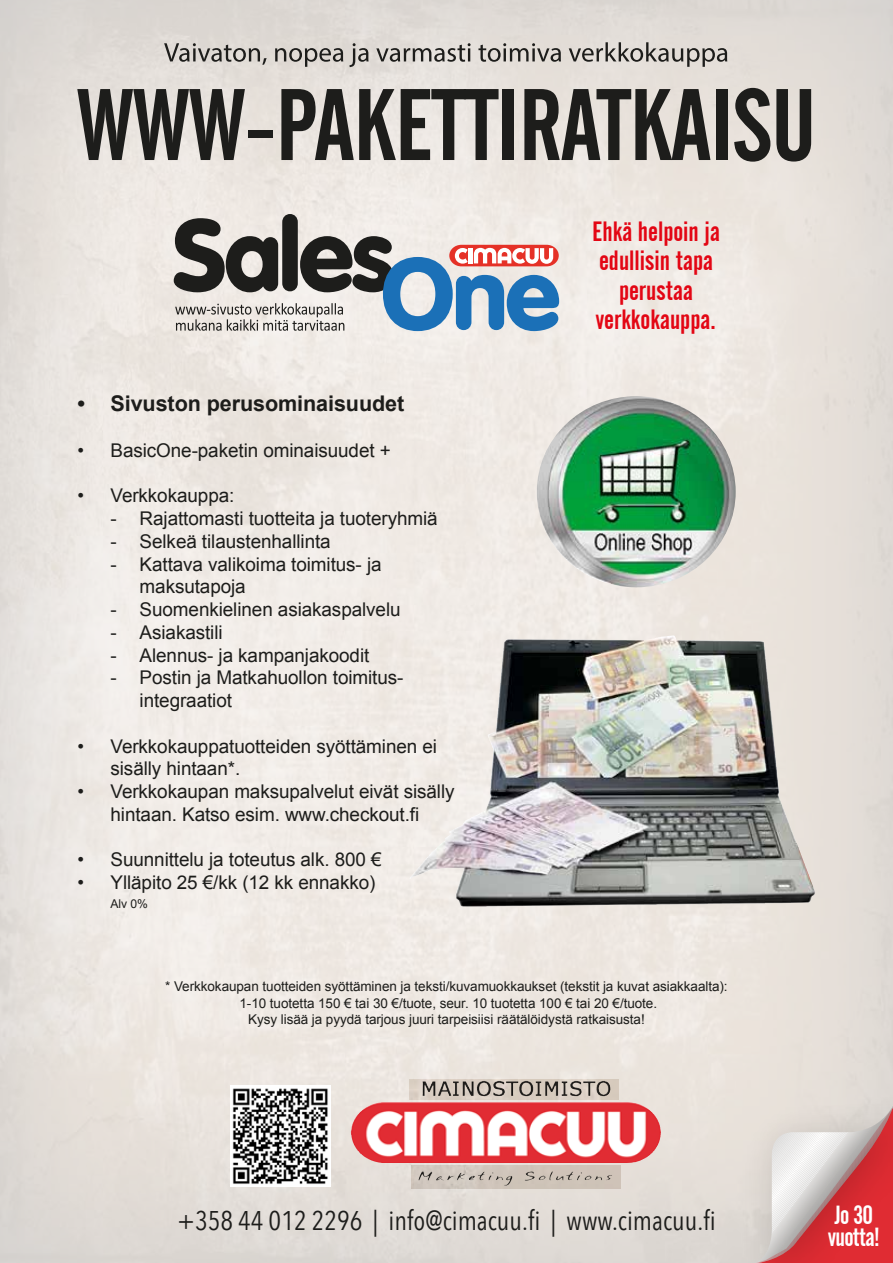
<style>
.page{position:relative;width:893px;height:1263px;background:#fff}
.page>*{position:absolute;margin:0;border:0;box-sizing:border-box;transform-origin:0 0}
.t1{font:27.75px/29.1px "Alternate Gothic No 2 BT";color:#e30614;text-align:center}
.t2{font:27px "Avenir Next Condensed";color:#1d1d1b}
.t3{font:26.1px/21.8px "Alternate Gothic No 2 BT";letter-spacing:-.025em;color:#fff}
.t4{font:700 21.6px "Arial";letter-spacing:-.005em;color:#1d1d1b}
.t5{font:18.9px/22.8px "Arial";letter-spacing:-.005em;color:#1d1d1b}
.t6{font:13.5px/16.5px "Arial";letter-spacing:-.005em;color:#1d1d1b;text-align:center}
.t7{font:12.15px "Arial";color:#1d1d1b}
</style>
<div class="page">
<img style="left:0;top:0;width:893px;height:1263px">
<svg style="left:164px;top:43px;width:103px;height:22px;background:#b1ada8"></svg>
<svg style="left:275px;top:48px;width:68px;height:19px"></svg>
<svg style="left:349px;top:43px;width:20px;height:24px"></svg>
<svg style="left:376px;top:43px;width:95px;height:19px;background:#aca9a5"></svg>
<svg style="left:478px;top:43px;width:83px;height:19px;background:#aba7a2"></svg>
<svg style="left:569px;top:42px;width:158px;height:25px;background:#b6b1ad"></svg>
<img style="left:684px;top:1059px;width:209px;height:30px">
<svg style="left:684px;top:1089px;width:209px;height:174px;background:#dcb0ae"></svg>
<img style="left:231px;top:1085px;width:100px;height:101px">
<img style="left:351px;top:1102px;width:310px;height:61px">
<img style="left:519px;top:1081px;width:92px;height:15px">
<svg style="left:77px;top:89px;width:168px;height:71px;background:#767471"></svg>
<div style="left:249px;top:130px;width:24px;height:8px;background:#1d1d1b"></div>
<svg style="left:281px;top:89px;width:218px;height:71px;background:#817e7b"></svg>
<div style="left:503px;top:89px;width:11px;height:71px;background:#1d1d1b"></div>
<svg style="left:524px;top:89px;width:186px;height:71px;background:#75726e"></svg>
<div style="left:716px;top:89px;width:11px;height:71px;background:#1d1d1b"></div>
<svg style="left:734px;top:88px;width:36px;height:74px;background:#7d7a76"></svg>
<svg style="left:776px;top:89px;width:35px;height:73px;background:#615f5c"></svg>
<svg style="left:282px;top:214px;width:16px;height:77px"></svg>
<svg style="left:174px;top:218px;width:385px;height:113px;background:#a0a4ac"></svg>
<img style="left:537px;top:396px;width:199px;height:191px">
<img style="left:420px;top:636px;width:246px;height:230px">
<p class="t4" style="left:78px;top:389px;width:328px">• Sivuston perusominaisuudet</p>
<p class="t5" style="left:78px;top:439px;width:315px">• BasicOne-paketin ominaisuudet +</p>
<p class="t5" style="left:78px;top:484px;width:158px">• Verkkokauppa:</p>
<p class="t5" style="left:111px;top:507px;width:329px">- Rajattomasti tuotteita ja tuoteryhmiä</p>
<p class="t5" style="left:111px;top:530px;width:222px">- Selkeä tilaustenhallinta</p>
<p class="t5" style="left:140px;top:553px;width:243px;text-indent:-29px">- Kattava valikoima toimitus- ja maksutapoja</p>
<p class="t5" style="left:111px;top:598px;width:292px">- Suomenkielinen asiakaspalvelu</p>
<p class="t5" style="left:111px;top:621px;width:114px">- Asiakastili</p>
<p class="t5" style="left:111px;top:644px;width:260px">- Alennus- ja kampanjakoodit</p>
<p class="t5" style="left:140px;top:666px;width:265px;text-indent:-29px">- Postin ja Matkahuollon toimitus&shy;integraatiot</p>
<p class="t5" style="left:111px;top:735px;width:328px;text-indent:-33px">• Verkkokauppatuotteiden syöttäminen ei sisälly hintaan*.</p>
<p class="t5" style="left:78px;top:780px;width:378px;text-align:center">• Verkkokaupan maksupalvelut eivät sisälly hintaan. Katso esim. www.checkout.fi</p>
<p class="t5" style="left:78px;top:849px;width:305px">• Suunnittelu ja toteutus alk. 800 €</p>
<p class="t5" style="left:78px;top:871px;width:299px">• Ylläpito 25 €/kk (12 kk ennakko)</p>
<p class="t7" style="left:111px;top:896px;width:39px">Alv 0%</p>
<h1 class="t1" style="left:592px;top:217px;width:129px">Ehkä helpoin ja edullisin tapa perustaa verkkokauppa.</h1>
<p class="t6" style="left:165px;top:978px;width:564px">* Verkkokaupan tuotteiden syöttäminen ja teksti/kuvamuokkaukset (tekstit ja kuvat asiakkaalta):<br>1-10 tuotetta 150 € tai 30 €/tuote, seur. 10 tuotetta 100 € tai 20 €/tuote.<br>Kysy lisää ja pyydä tarjous juuri tarpeisiisi räätälöidystä ratkaisusta!</p>
<h2 class="t2" style="left:177px;top:1198px;width:540px">+358 44 012 2296 | info@cimacuu.fi | www.cimacuu.fi</h2>
<h3 class="t3" style="left:828px;top:1205px;width:53px">Jo 30 vuotta!</h3>
</div>
